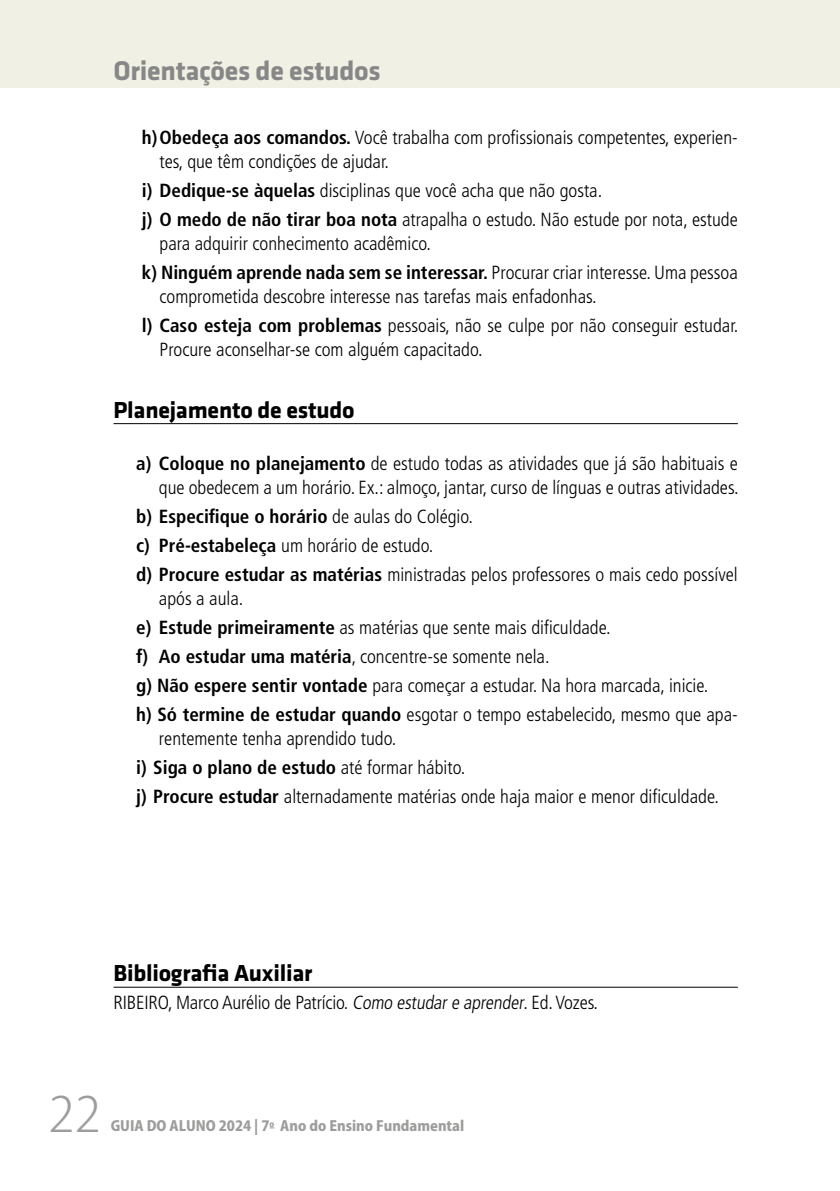
<style>
.page{position:relative;width:840px;height:1191px;background:#fff}
.page>*{position:absolute;margin:0;border:0;box-sizing:border-box;transform-origin:0 0}
.t1{font:300 48px "Koz Go Pro";color:#9d9d9c}
.t2{font:700 28px "Klavika";letter-spacing:-.01em;color:#878787}
.t3{font:700 24px "Klavika";letter-spacing:-.01em;color:#000}
.t4{font:300 condensed 19px/29px "Frutiger";color:#000}
.t5{font:800 14px "Koz Go Pro";color:#9d9d9c}
.s1{font-weight:700}
</style>
<div class="page">
<div style="left:0;top:0;width:839px;height:88px;background:#f1f0e5"></div>
<hr style="left:839px;top:0;width:1px;height:88px;background:#f1f0e5">
<hr style="left:113px;top:423px;width:624px;height:1px;background:#000">
<hr style="left:113px;top:987px;width:624px;height:1px;background:#000">
<h2 class="t2" style="left:113px;top:55px;width:268px">Orientações de estudos</h2>
<p class="t4" style="left:159px;top:125px;width:579px;line-height:24px;text-indent:-18px"><span class="s1">h)Obedeça aos comandos.</span> Você trabalha com profissionais competentes, experien&shy;tes, que têm condições de ajudar.</p>
<p class="t4" style="left:142px;top:176px;width:597px"><span class="s1">i) Dedique-se àquelas</span> disciplinas que você acha que não gosta.<br><span class="s1">j) O medo de não tirar boa nota</span> atrapalha o estudo. Não estude por nota, estude</p>
<p class="t4" style="left:142px;top:229px;width:597px;text-indent:18px">para adquirir conhecimento acadêmico.<br><span class="s1">k) Ninguém aprende nada sem se interessar.</span> Procurar criar interesse. Uma pessoa</p>
<p class="t4" style="left:142px;top:282px;width:597px;text-indent:18px">comprometida descobre interesse nas tarefas mais enfadonhas.<br><span class="s1">l) Caso esteja com problemas</span> pessoais, não se culpe por não conseguir estudar.</p>
<p class="t4" style="left:159px;top:335px;width:324px">Procure aconselhar-se com alguém capacitado.</p>
<p class="t3" style="left:113px;top:396px;width:242px">Planejamento de estudo</p>
<p class="t4" style="left:136px;top:452px;width:603px;line-height:24px;text-align:right"><span class="s1">a) Coloque no planejamento</span> de estudo todas as atividades que já são habituais e que obedecem a um horário. Ex.: almoço, jantar, curso de línguas e outras atividades.</p>
<p class="t4" style="left:136px;top:502px;width:602px"><span class="s1">b) Especifique o horário</span> de aulas do Colégio.<br><span class="s1">c) Pré-estabeleça</span> um horário de estudo.<br><span class="s1">d) Procure estudar as matérias</span> ministradas pelos professores o mais cedo possível</p>
<p class="t4" style="left:136px;top:584px;width:602px;text-indent:23px">após a aula.<br><span class="s1">e) Estude primeiramente</span> as matérias que sente mais dificuldade.<br><span class="s1">f) Ao estudar uma matéria</span>, concentre-se somente nela.<br><span class="s1">g) Não espere sentir vontade</span> para começar a estudar. Na hora marcada, inicie.<br><span class="s1">h) Só termine de estudar quando</span> esgotar o tempo estabelecido, mesmo que apa-</p>
<p class="t4" style="left:136px;top:724px;width:584px;text-indent:23px">rentemente tenha aprendido tudo.<br><span class="s1">i) Siga o plano de estudo</span> até formar hábito.<br><span class="s1">j) Procure estudar</span> alternadamente matérias onde haja maior e menor dificuldade.</p>
<p class="t3" style="left:113px;top:960px;width:200px">Bibliografia Auxiliar</p>
<p class="t4" style="left:113px;top:988px;width:486px">RIBEIRO, Marco Aurélio de Patrício. Como estudare aprender. Ed. Vozes.</p>
<h1 class="t1" style="left:49px;top:1083px;width:54px">22</h1>
<p class="t5" style="left:111px;top:1117px;width:355px">GUIA DO ALUNO 2024 | 7<sup>o</sup> Ano do Ensino Fundamental</p>
</div>
